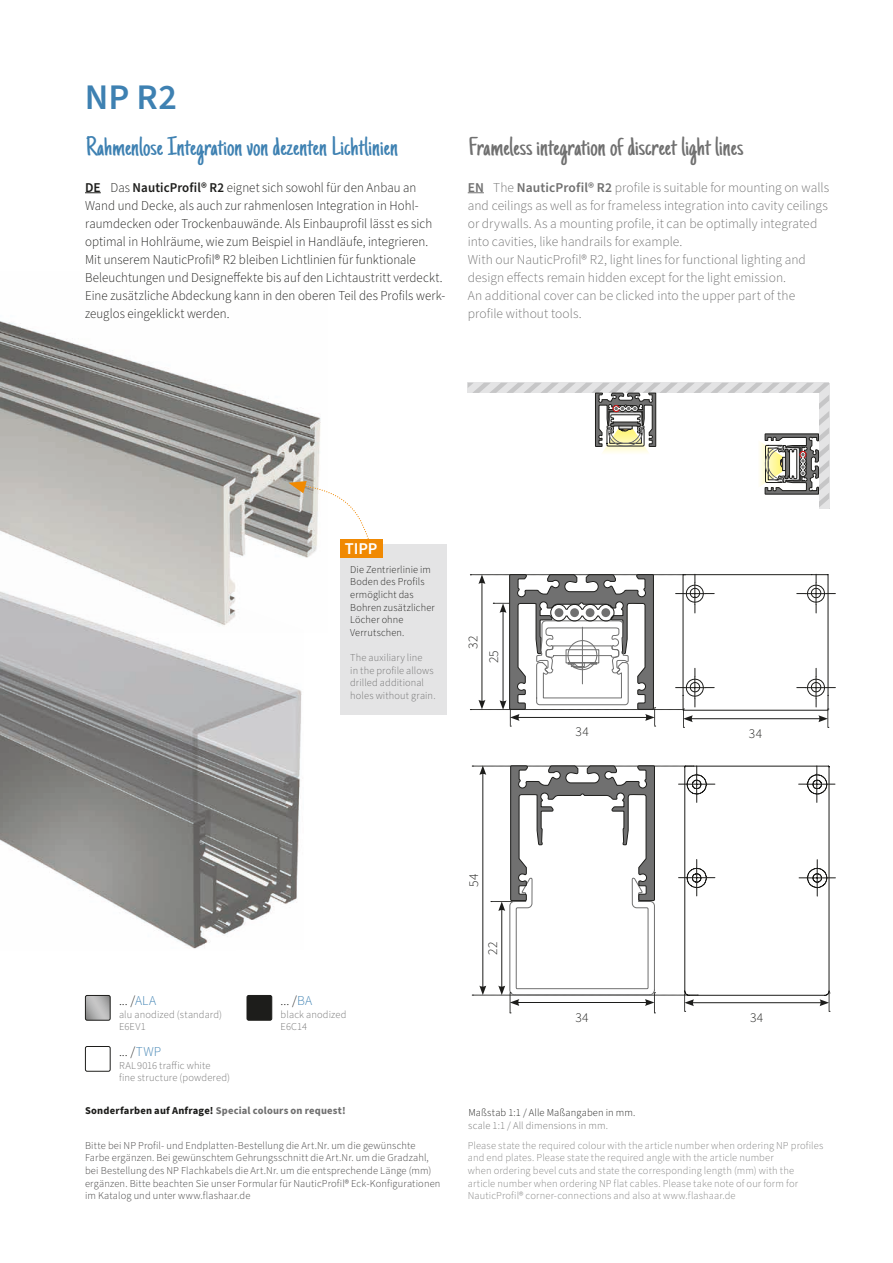
<style>
.page{position:relative;width:893px;height:1263px;background:#fff}
.page>*{position:absolute;margin:0;border:0;box-sizing:border-box;transform-origin:0 0}
.t1{font:600 36px "Source Sans Pro";color:#3e81b2}
.t2{font:27px "Just Another Hand";color:#3e81b2;scale:1.1 1}
.t3{font:27px "Just Another Hand";color:#707070;scale:1.1 1}
.t4{font:600 16.5px "Source Sans Pro";color:#fff}
.t5{font:300 13.5px/18px "Source Sans Pro";letter-spacing:.005em;color:#1d1d1b;scale:.96 1}
.t6{font:300 13.5px/18px "Source Sans Pro";letter-spacing:.005em;color:#707070}
.t7{font:300 13.5px "Source Sans Pro";letter-spacing:.005em;color:#1d1d1b}
.t8{font:300 10.5px/12.6px "Source Sans Pro";letter-spacing:.015em;color:#818180}
.t9{font:300 10.5px/12.6px "Source Sans Pro";letter-spacing:.015em;color:#3d3c3c}
.t10{font:300 10.5px/12.6px "Source Sans Pro";letter-spacing:.015em;color:#707070}
.t11{font:300 10.5px/12.6px "Source Sans Pro";letter-spacing:.015em;color:#1d1d1b}
.t12{font:700 10.5px "Source Sans Pro";letter-spacing:.02em;color:#707070}
.s1{font-weight:600}
.s2{color:#3e81b2}
.s3{color:#1d1d1b}
</style>
<div class="page">
<img style="left:0;top:321px;width:321px;height:237px">
<img style="left:0;top:520px;width:304px;height:429px">
<svg style="left:470px;top:573px;width:365px;height:155px"></svg>
<div style="left:601px;top:608px;width:9px;height:9px;background:#707070;border-radius:50%"></div>
<div style="left:586px;top:608px;width:8px;height:9px;background:#707070;border-radius:50%"></div>
<div style="left:570px;top:608px;width:9px;height:9px;background:#707070;border-radius:50%"></div>
<div style="left:555px;top:608px;width:8px;height:9px;background:#707070;border-radius:50%"></div>
<svg style="left:472px;top:765px;width:363px;height:249px"></svg>
<svg style="left:85px;top:995px;width:24px;height:25px"></svg>
<div style="left:85px;top:995px;width:26px;height:25px;border:1px solid #1d1d1b;border-radius:2px"></div>
<div style="left:247px;top:995px;width:25px;height:25px;background:#1d1d1b;border-radius:2px"></div>
<div style="left:247px;top:995px;width:25px;height:25px;border:1px solid #1d1d1b;border-radius:2px"></div>
<div style="left:85px;top:1046px;width:26px;height:25px;border:1px solid #1d1d1b;border-radius:2px"></div>
<svg style="left:468px;top:192px;width:16px;height:1px"></svg>
<svg style="left:85px;top:192px;width:16px;height:1px"></svg>
<svg style="left:468px;top:383px;width:361px;height:126px"></svg>
<div style="left:340px;top:544px;width:106px;height:170px;background:#e4e4e5"></div>
<div style="left:340px;top:540px;width:43px;height:18px;background:#f08902"></div>
<svg style="left:289px;top:481px;width:81px;height:61px"></svg>
<h1 class="t1" style="left:85px;top:73px;width:93px">NP R2</h1>
<h2 class="t2" style="left:86px;top:131px;width:285px">Rahmenlose Integration von dezenten Lichtlinien</h2>
<h2 class="t3" style="left:468px;top:131px;width:251px">Frameless integration of discreet light lines</h2>
<p class="t6" style="left:468px;top:179px;width:363px"><span class="s1">EN</span> The <span class="s1">NauticProfil® R2</span> profile is suitable for mounting on walls and ceilings as well as for frameless integration into cavity ceilings or drywalls. As a mounting profile, it can be optimally integrated into cavities, like handrails for example.<br>With our NauticProfil® R2, light lines for functional lighting and design effects remain hidden except for the light emission.<br>An additional cover can be clicked into the upper part of the profile without tools.</p>
<p class="t5" style="left:85px;top:179px;width:377px"><span class="s1">DE</span> Das <span class="s1">NauticProfil® R2</span> eignet sich sowohl für den Anbau an Wand und Decke, als auch zur rahmenlosen Integration in Hohl&shy;raumdecken oder Trockenbauwände. Als Einbauprofil lässt es sich optimal in Hohlräume, wie zum Beispiel in Handläufe, integrieren.<br>Mit unserem NauticProfil® R2 bleiben Lichtlinien für funktionale Beleuchtungen und Designeffekte bis auf den Lichtaustritt verdeckt.<br>Eine zusätzliche Abdeckung kann in den oberen Teil des Profils werk&shy;zeuglos eingeklickt werden.</p>
<p class="t4" style="left:345px;top:538px;width:34px">TIPP</p>
<p class="t11" style="left:350px;top:563px;width:86px">Die Zentrierlinie im<br>Boden des Profils ermöglicht das<br>Bohren zusätzlicher<br>Löcher ohne<br>Verrutschen.</p>
<p class="t10" style="left:350px;top:652px;width:87px">The auxiliary line<br>in the profile allows drilled additional holes without grain.</p>
<p class="t7" style="left:464px;top:648px;width:14px;rotate:-90deg">32</p>
<p class="t7" style="left:485px;top:663px;width:15px;rotate:-90deg">25</p>
<p class="t7" style="left:576px;top:722px;width:15px">34</p>
<p class="t7" style="left:749px;top:725px;width:15px">34</p>
<p class="t7" style="left:119px;top:992px;width:39px">... /<span class="s2">ALA</span></p>
<p class="t10" style="left:119px;top:1008px;width:105px">alu anodized (standard)<br>E6EV1</p>
<p class="t7" style="left:119px;top:1043px;width:44px">... /<span class="s2">TWP</span></p>
<p class="t10" style="left:119px;top:1059px;width:113px">RAL 9016 traffic white<br>fine structure (powdered)</p>
<p class="t7" style="left:281px;top:992px;width:33px">... /<span class="s2">BA</span></p>
<p class="t10" style="left:281px;top:1008px;width:67px">black anodized<br>E6C14</p>
<p class="t12" style="left:85px;top:1103px;width:262px"><span class="s3">Sonderfarben auf Anfrage!</span> Special colours on request!</p>
<p class="t7" style="left:465px;top:887px;width:15px;rotate:-90deg">54</p>
<p class="t7" style="left:484px;top:955px;width:15px;rotate:-90deg">22</p>
<p class="t7" style="left:575px;top:1009px;width:15px">34</p>
<p class="t7" style="left:750px;top:1009px;width:15px">34</p>
<p class="t11" style="left:468px;top:1107px;width:168px">Maßstab 1:1 / Alle Maßangaben in mm.</p>
<p class="t10" style="left:468px;top:1119px;width:141px">scale 1:1 / All dimensions in mm.</p>
<p class="t9" style="left:85px;top:1139px;width:357px">Bitte bei NP Profil- und Endplatten-Bestellung die Art.Nr. um die gewünschte Farbe ergänzen. Bei gewünschtem Gehrungsschnitt die Art.Nr. um die Gradzahl, bei Bestellung des NP Flachkabels die Art.Nr. um die entsprechende Länge (mm) ergänzen. Bitte beachten Sie unser Formular für NauticProfil® Eck-Konfigurationen im Katalog und unter www.flashaar.de</p>
<p class="t8" style="left:468px;top:1139px;width:357px">Please state the required colour with the article number when ordering NP profiles and end plates. Please state the required angle with the article number<br>when ordering bevel cuts and state the corresponding length (mm) with the article number when ordering NP flat cables. Please take note of our form for NauticProfil® corner-connections and also at www.flashaar.de</p>
</div>
